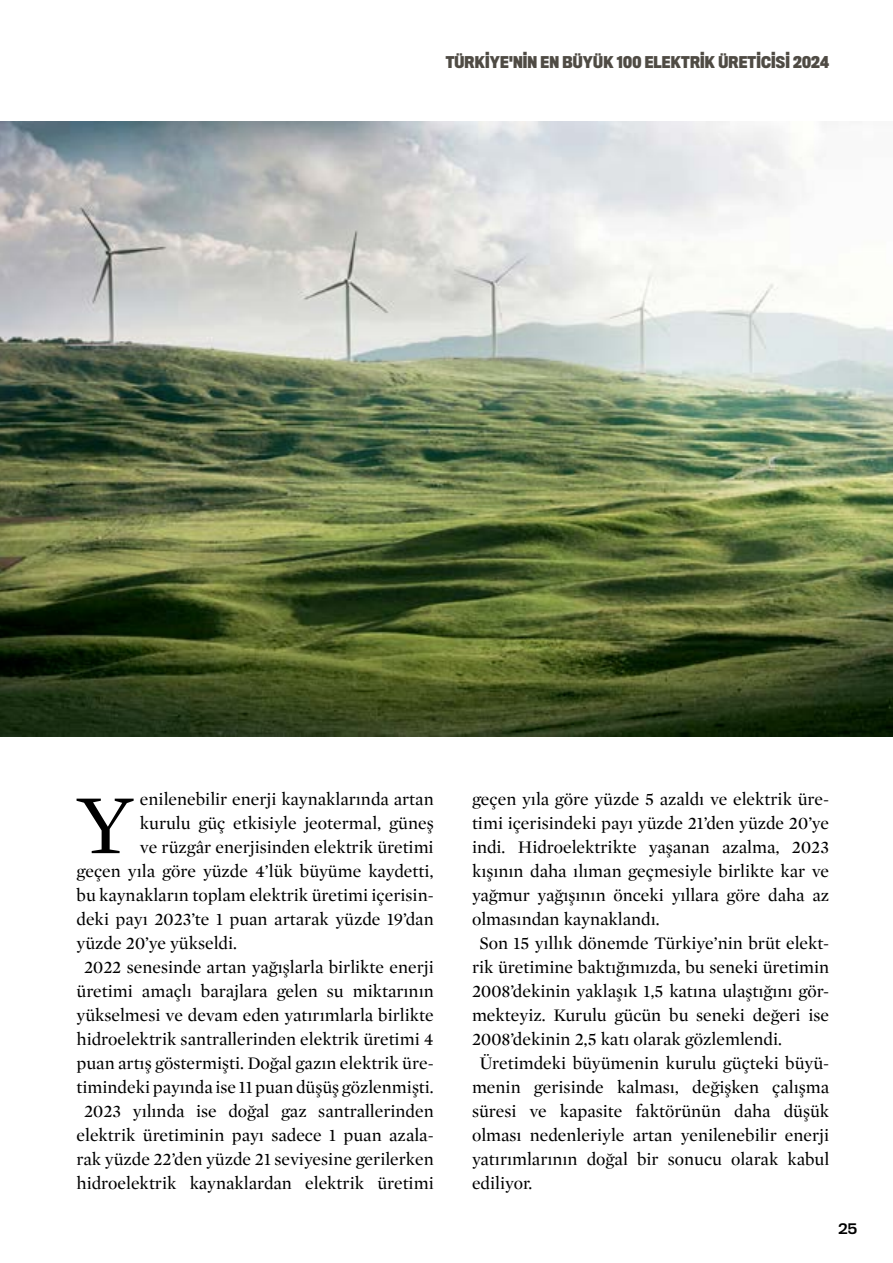
<style>
.page{position:relative;width:893px;height:1263px;background:#fff}
.page>*{position:absolute;margin:0;border:0;box-sizing:border-box;transform-origin:0 0}
.t1{font:85.5px "Mercury Text G1";color:#000}
.t2{font:18px "Mercury Display";color:#000}
.t3{font:700 15px "Titling Gothic FB Cond";letter-spacing:.01em;color:#4f4b44}
.t4{font:13.5px "Titling Gothic FB Normal Standard";color:#000}
</style>
<div class="page">
<img style="left:0;top:121px;width:893px;height:615px">
<p class="t3" style="left:446px;top:52px;width:385px">TÜRKİYE'NİN EN BÜYÜK 100 ELEKTRİK ÜRETİCİSİ 2024</p>
<h1 class="t1" style="left:77px;top:763px;width:58px">Y</h1>
<p class="t2" style="left:140px;top:787px;width:295px">enilenebilir enerji kaynaklarında artan</p>
<p class="t2" style="left:140px;top:811px;width:295px">kurulu güç etkisiyle jeotermal, güneş</p>
<p class="t2" style="left:140px;top:835px;width:295px">ve rüzgâr enerjisinden elektrik üretimi</p>
<p class="t2" style="left:77px;top:859px;width:359px">geçen yıla göre yüzde 4’lük büyüme kaydetti,</p>
<p class="t2" style="left:77px;top:883px;width:359px">bu kaynakların toplam elektrik üretimi içerisin-</p>
<p class="t2" style="left:77px;top:907px;width:359px">deki payı 2023’te 1 puan artarak yüzde 19’dan</p>
<p class="t2" style="left:77px;top:931px;width:162px">yüzde 20’ye yükseldi.</p>
<p class="t2" style="left:84px;top:955px;width:351px">2022 senesinde artan yağışlarla birlikte enerji</p>
<p class="t2" style="left:77px;top:979px;width:359px">üretimi amaçlı barajlara gelen su miktarının</p>
<p class="t2" style="left:77px;top:1003px;width:359px">yükselmesi ve devam eden yatırımlarla birlikte</p>
<p class="t2" style="left:77px;top:1027px;width:359px">hidroelektrik santrallerinden elektrik üretimi 4</p>
<p class="t2" style="left:77px;top:1051px;width:359px">puan artış göstermişti. Doğal gazın elektrik üre-</p>
<p class="t2" style="left:77px;top:1075px;width:359px">timindeki payında ise 11 puan düşüş gözlenmişti.</p>
<p class="t2" style="left:84px;top:1099px;width:351px">2023 yılında ise doğal gaz santrallerinden</p>
<p class="t2" style="left:77px;top:1123px;width:359px">elektrik üretiminin payı sadece 1 puan azala-</p>
<p class="t2" style="left:77px;top:1147px;width:359px">rak yüzde 22’den yüzde 21 seviyesine gerilerken</p>
<p class="t2" style="left:77px;top:1171px;width:359px">hidroelektrik kaynaklardan elektrik üretimi</p>
<p class="t2" style="left:472px;top:787px;width:359px">geçen yıla göre yüzde 5 azaldı ve elektrik üre-</p>
<p class="t2" style="left:472px;top:811px;width:359px">timi içerisindeki payı yüzde 21’den yüzde 20’ye</p>
<p class="t2" style="left:472px;top:835px;width:359px">indi. Hidroelektrikte yaşanan azalma, 2023</p>
<p class="t2" style="left:472px;top:859px;width:359px">kışının daha ılıman geçmesiyle birlikte kar ve</p>
<p class="t2" style="left:472px;top:883px;width:359px">yağmur yağışının önceki yıllara göre daha az</p>
<p class="t2" style="left:472px;top:907px;width:189px">olmasından kaynaklandı.</p>
<p class="t2" style="left:479px;top:931px;width:351px">Son 15 yıllık dönemde Türkiye’nin brüt elekt-</p>
<p class="t2" style="left:472px;top:955px;width:359px">rik üretimine baktığımızda, bu seneki üretimin</p>
<p class="t2" style="left:472px;top:979px;width:359px">2008’dekinin yaklaşık 1,5 katına ulaştığını gör-</p>
<p class="t2" style="left:472px;top:1002px;width:359px">mekteyiz. Kurulu gücün bu seneki değeri ise</p>
<p class="t2" style="left:472px;top:1026px;width:311px">2008’dekinin 2,5 katı olarak gözlemlendi.</p>
<p class="t2" style="left:479px;top:1050px;width:351px">Üretimdeki büyümenin kurulu güçteki büyü-</p>
<p class="t2" style="left:472px;top:1074px;width:359px">menin gerisinde kalması, değişken çalışma</p>
<p class="t2" style="left:472px;top:1098px;width:359px">süresi ve kapasite faktörünün daha düşük</p>
<p class="t2" style="left:472px;top:1122px;width:359px">olması nedenleriyle artan yenilenebilir enerji</p>
<p class="t2" style="left:472px;top:1146px;width:359px">yatırımlarının doğal bir sonucu olarak kabul</p>
<p class="t2" style="left:472px;top:1170px;width:62px">ediliyor.</p>
<p class="t4" style="left:839px;top:1221px;width:20px">25</p>
</div>
